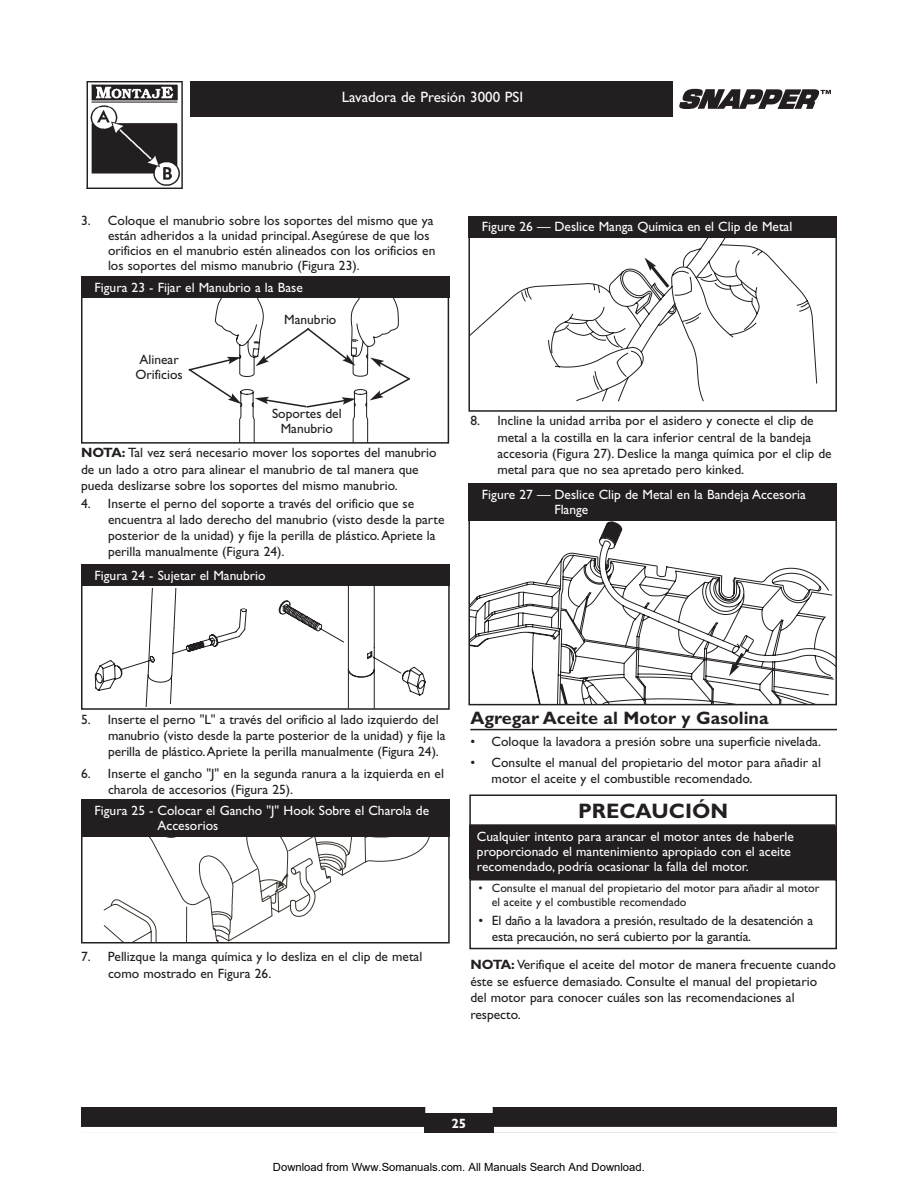
<style>
.page{position:relative;width:918px;height:1188px;background:#fff}
.page>*{position:absolute;margin:0;border:0;box-sizing:border-box;transform-origin:0 0}
.t1{font:700 21px "Gill Sans";color:#231f20}
.t2{font:700 18px "Gill Sans";color:#231f20}
.t3{font:15px "Gill Sans";color:#fff}
.t4{font:13.5px/16.2px "Gill Sans";color:#231f20}
.t5{font:13.5px/15px "Gill Sans";color:#fff}
.t6{font:700 13.5px "Gill Sans";color:#fff}
.t7{font:12px/14.4px "Gill Sans";color:#231f20}
.t8{font:11.25px "Arial";color:#000}
.s1{font-weight:700}
</style>
<div class="page">
<svg style="left:679px;top:89px;width:152px;height:20px"></svg>
<div style="left:190px;top:81px;width:483px;height:36px;background:#231f20"></div>
<div style="left:81px;top:1107px;width:756px;height:26px;background:#231f20"></div>
<div style="left:425px;top:1107px;width:68px;height:6px;background:#fff"></div>
<div style="left:494px;top:1127px;width:343px;height:6px;background:#fff"></div>
<div style="left:81px;top:1127px;width:343px;height:6px;background:#fff"></div>
<img style="left:86px;top:81px;width:97px;height:108px">
<hr style="left:470px;top:729px;width:367px;height:1px;background:#231f20">
<div style="left:81px;top:295px;width:368px;height:149px;border:2px solid #231f20"></div>
<svg style="left:187px;top:298px;width:225px;height:144px"></svg>
<div style="left:81px;top:276px;width:368px;height:22px;background:#231f20"></div>
<svg style="left:103px;top:837px;width:327px;height:104px"></svg>
<div style="left:81px;top:834px;width:369px;height:110px;border:2px solid #231f20"></div>
<div style="left:81px;top:799px;width:369px;height:38px;background:#231f20"></div>
<svg style="left:471px;top:237px;width:346px;height:165px"></svg>
<div style="left:468px;top:232px;width:369px;height:180px;border:2px solid #231f20"></div>
<div style="left:468px;top:216px;width:369px;height:21px;background:#231f20"></div>
<svg style="left:471px;top:521px;width:363px;height:181px"></svg>
<svg style="left:602px;top:523px;width:19px;height:20px"></svg>
<div style="left:468px;top:517px;width:369px;height:188px;border:2px solid #231f20"></div>
<div style="left:468px;top:483px;width:369px;height:38px;background:#231f20"></div>
<svg style="left:645px;top:258px;width:27px;height:33px"></svg>
<svg style="left:729px;top:650px;width:18px;height:26px"></svg>
<svg style="left:279px;top:586px;width:146px;height:121px"></svg>
<div style="left:81px;top:582px;width:369px;height:128px;border:2px solid #231f20"></div>
<div style="left:81px;top:565px;width:369px;height:21px;background:#231f20"></div>
<svg style="left:95px;top:588px;width:152px;height:119px"></svg>
<div style="left:469px;top:794px;width:368px;height:35px;border:2px solid #231f20"></div>
<div style="left:469px;top:879px;width:368px;height:70px;border:2px solid #231f20"></div>
<div style="left:469px;top:826px;width:368px;height:53px;background:#231f20"></div>
<hr style="left:469px;top:824px;width:366px;height:3px;background:#231f20">
<p class="t3" style="left:342px;top:92px;width:183px">Lavadora de Presión 3000 PSI</p>
<p class="t4" style="left:108px;top:215px;width:329px;line-height:15px;text-indent:-27px">3. Coloque el manubrio sobre los soportes del mismo que ya están adheridos a la unidad principal.Asegúrese de que los orificios en el manubrio estén alineados con los orificios en los soportes del mismo manubrio (Figura 23).</p>
<p class="t5" style="left:95px;top:281px;width:210px">Figura 23 - Fijar el Manubrio a la Base</p>
<p class="t4" style="left:135px;top:354px;width:49px;line-height:15px">Alinear<br>Orificios</p>
<p class="t4" style="left:284px;top:312px;width:54px">Manubrio</p>
<p class="t4" style="left:272px;top:408px;width:71px;line-height:15px;text-align:center">Soportes del<br>Manubrio</p>
<p class="t4" style="left:81px;top:446px;width:357px"><span class="s1">NOTA:</span> Tal vez será necesario mover los soportes del manubrio de un lado a otro para alinear el manubrio de tal manera que pueda deslizarse sobre los soportes del mismo manubrio.</p>
<p class="t4" style="left:108px;top:497px;width:338px;text-indent:-27px">4. Inserte el perno del soporte a través del orificio que se encuentra al lado derecho del manubrio (visto desde la parte posterior de la unidad) y fije la perilla de plástico.Apriete la perilla manualmente (Figura 24).</p>
<p class="t5" style="left:95px;top:569px;width:172px">Figura 24 - Sujetar el Manubrio</p>
<p class="t5" style="left:482px;top:221px;width:312px">Figure 26 — Deslice Manga Química en el Clip de Metal</p>
<p class="t4" style="left:497px;top:414px;width:336px;text-indent:-27px">8. Incline la unidad arriba por el asidero y conecte el clip de metal a la costilla en la cara inferior central de la bandeja accesoria (Figura 27). Deslice la manga química por el clip de metal para que no sea apretado pero kinked.</p>
<p class="t5" style="left:554px;top:489px;width:253px;text-indent:-72px">Figure 27 — Deslice Clip de Metal en la Bandeja Accesoria<br>Flange</p>
<p class="t4" style="left:108px;top:713px;width:339px;text-indent:-27px">5. Inserte el perno "L" a través del orificio al lado izquierdo del manubrio (visto desde la parte posterior de la unidad) y fije la perilla de plástico.Apriete la perilla manualmente (Figura 24).</p>
<p class="t4" style="left:108px;top:767px;width:338px;text-indent:-27px">6. Inserte el gancho "J" en la segunda ranura a la izquierda en el charola de accesorios (Figura 25).</p>
<p class="t5" style="left:157px;top:805px;width:273px;text-indent:-63px">Figura 25 - Colocar el Gancho "J" Hook Sobre el Charola de<br>Accesorios</p>
<p class="t4" style="left:108px;top:950px;width:316px;text-indent:-27px">7. Pellizque la manga química y lo desliza en el clip de metal como mostrado en Figura 26.</p>
<h2 class="t2" style="left:470px;top:712px;width:300px">Agregar Aceite al Motor y Gasolina</h2>
<p class="t4" style="left:470px;top:735px;width:352px">• Coloque la lavadora a presión sobre una superficie nivelada.</p>
<p class="t4" style="left:492px;top:756px;width:331px;text-indent:-21px">• Consulte el manual del propietario del motor para añadir al motor el aceite y el combustible recomendado.</p>
<h1 class="t1" style="left:578px;top:803px;width:152px">PRECAUCIÓN</h1>
<p class="t5" style="left:477px;top:830px;width:318px">Cualquier intento para arancar el motor antes de haberle proporcionado el mantenimiento apropiado con el aceite recomendado, podría ocasionar la falla del motor.</p>
<p class="t7" style="left:492px;top:882px;width:329px;text-indent:-14px">• Consulte el manual del propietario del motor para añadir al motor el aceite y el combustible recomendado</p>
<p class="t4" style="left:492px;top:914px;width:323px;text-indent:-14px">• El daño a la lavadora a presión, resultado de la desatención a esta precaución, no será cubierto por la garantía.</p>
<p class="t4" style="left:470px;top:958px;width:367px"><span class="s1">NOTA:</span> Verifique el aceite del motor de manera frecuente cuando éste se esfuerce demasiado. Consulte el manual del propietario del motor para conocer cuáles son las recomendaciones al respecto.</p>
<p class="t6" style="left:452px;top:1119px;width:16px">25</p>
<p class="t8" style="left:273px;top:1160px;width:373px">Download from Www.Somanuals.com. All Manuals Search And Download.</p>
</div>
